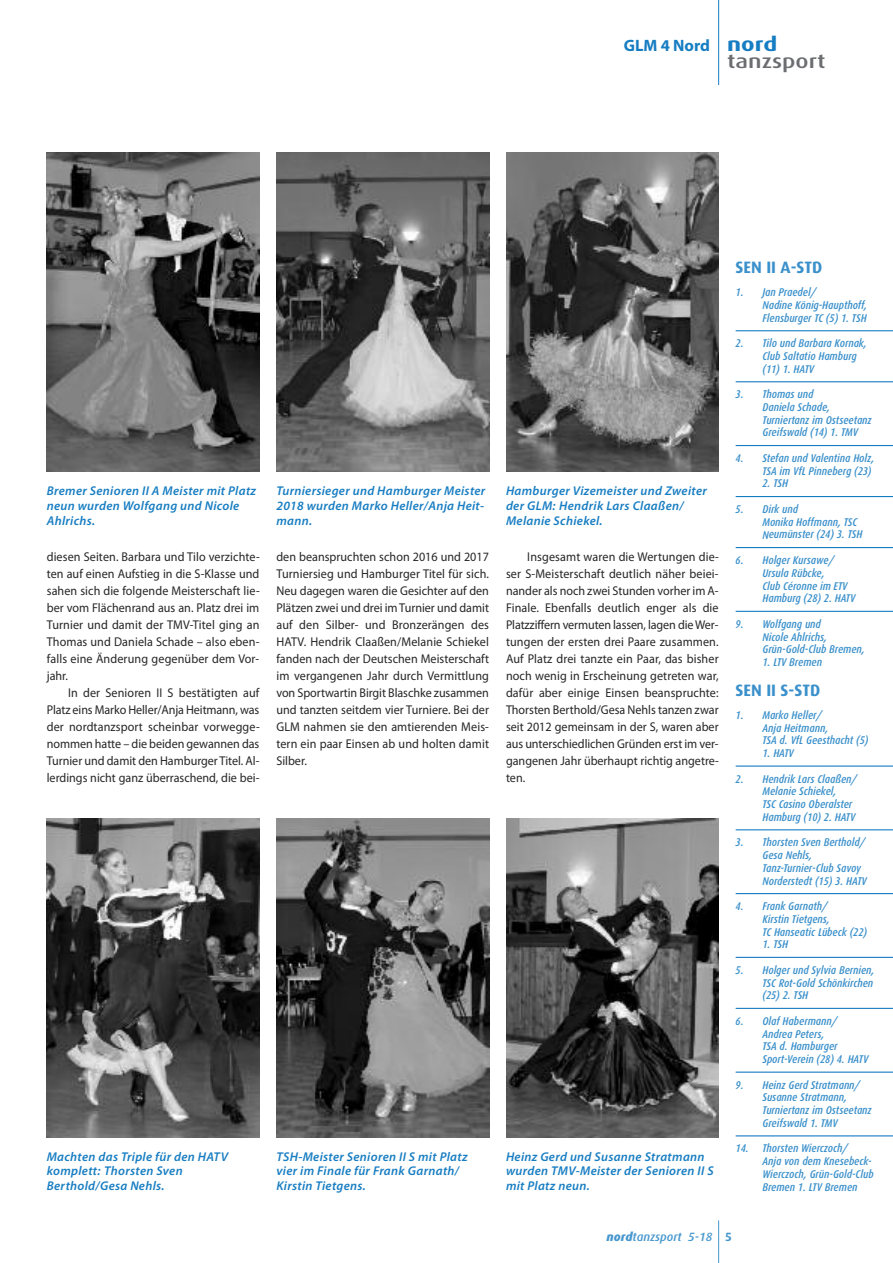
<style>
.page{position:relative;width:893px;height:1263px;background:#fff}
.page>*{position:absolute;margin:0;border:0;box-sizing:border-box;transform-origin:0 0}
.t1{font:500 19.5px "Dax";color:#6c6d70;scale:1.25 1}
.t2{font:700 19.5px "Dax";color:#177dc2;scale:1.25 1}
.t3{font:700 16.5px "Dax";color:#3a90cb}
.t4{font:700 16.5px "Myriad Pro";color:#177dc2}
.t5{font:12.75px/17px "Myriad Pro";color:#272526;text-align:justify;scale:.95 1}
.t6{font:italic 600 12.75px/14.9px "Myriad Pro";letter-spacing:.025em;color:#177dc2}
.t7{font:italic 500 12px "Dax";color:#4697ce}
.t8{font:italic 500 11.25px/12.8px "Dax Condensed";color:#3a90cb}
.s1{font-weight:800}
.s2{font-weight:700;font-style:normal}
</style>
<div class="page">
<hr style="left:718px;top:1220px;width:1px;height:43px;background:#4697ce">
<hr style="left:718px;top:0;width:1px;height:85px;background:#177dc2">
<hr style="left:736px;top:330px;width:157px;height:1px;background:#177dc2">
<hr style="left:736px;top:381px;width:157px;height:1px;background:#177dc2">
<hr style="left:736px;top:445px;width:157px;height:1px;background:#177dc2">
<hr style="left:736px;top:496px;width:157px;height:1px;background:#177dc2">
<hr style="left:736px;top:547px;width:157px;height:1px;background:#177dc2">
<hr style="left:736px;top:611px;width:157px;height:1px;background:#177dc2">
<hr style="left:736px;top:765px;width:157px;height:2px;background:#177dc2">
<hr style="left:736px;top:829px;width:157px;height:1px;background:#177dc2">
<hr style="left:736px;top:893px;width:157px;height:1px;background:#177dc2">
<hr style="left:736px;top:957px;width:157px;height:1px;background:#177dc2">
<hr style="left:736px;top:1008px;width:157px;height:1px;background:#177dc2">
<hr style="left:736px;top:1071px;width:157px;height:2px;background:#177dc2">
<hr style="left:736px;top:1135px;width:157px;height:1px;background:#177dc2">
<img style="left:47px;top:818px;width:212px;height:319px">
<img style="left:276px;top:818px;width:213px;height:319px">
<img style="left:506px;top:818px;width:213px;height:319px">
<img style="left:47px;top:153px;width:212px;height:319px">
<img style="left:276px;top:153px;width:213px;height:319px">
<img style="left:506px;top:153px;width:213px;height:319px">
<p class="t4" style="left:624px;top:39px;width:88px">GLM 4 Nord</p>
<h1 class="t2" style="left:727px;top:34px;width:42px">nord</h1>
<h1 class="t1" style="left:727px;top:50px;width:80px">tanzsport</h1>
<p class="t6" style="left:47px;top:484px;width:211px">Bremer Senioren II A Meister mit Platz neun wurden Wolfgang und Nicole<br>Ahlrichs.</p>
<p class="t6" style="left:276px;top:484px;width:210px;text-align:justify">Turniersieger und Hamburger Meister 2018 wurden Marko Heller/Anja Heit&shy;mann.</p>
<p class="t6" style="left:506px;top:484px;width:202px">Hamburger Vizemeister und Zweiter der GLM: Hendrik Lars Claaßen/<br>Melanie Schiekel.</p>
<p class="t5" style="left:47px;top:550px;width:226px">diesen Seiten. Barbara und Tilo verzichte&shy;ten auf einen Aufstieg in die S-Klasse und sahen sich die folgende Meisterschaft lie&shy;ber vom Flächenrand aus an. Platz drei im Turnier und damit der TMV-Titel ging an Thomas und Daniela Schade – also eben&shy;falls eine Änderung gegenüber dem Vor&shy;jahr.</p>
<p class="t5" style="left:47px;top:686px;width:226px;text-indent:21px">In der Senioren II S bestätigten auf Platz eins Marko Heller/Anja Heitmann, was der nordtanzsport scheinbar vorwegge&shy;nommen hatte – die beiden gewannen das Turnier und damit den Hamburger Titel. Al&shy;lerdings nicht ganz überraschend, die bei-</p>
<p class="t5" style="left:276px;top:550px;width:225px">den beanspruchten schon 2016 und 2017<br>Turniersieg und Hamburger Titel für sich.<br>Neu dagegen waren die Gesichter auf den Plätzen zwei und drei imTurnier und damit auf den Silber- und Bronzerängen des HATV. Hendrik Claaßen/Melanie Schiekel fanden nach der Deutschen Meisterschaft im vergangenen Jahr durch Vermittlung von Sportwartin Birgit Blaschke zusammen und tanzten seitdem vier Turniere. Bei der GLM nahmen sie den amtierenden Meis&shy;tern ein paar Einsen ab und holten damit Silber.</p>
<p class="t5" style="left:506px;top:550px;width:226px;text-indent:21px">Insgesamt waren die Wertungen die&shy;ser S-Meisterschaft deutlich näher beiei&shy;nander als noch zwei Stunden vorher im A-Finale. Ebenfalls deutlich enger als die Platzziffern vermuten lassen, lagen dieWer&shy;tungen der ersten drei Paare zusammen.<br>Auf Platz drei tanzte ein Paar, das bisher noch wenig in Erscheinung getreten war, dafür aber einige Einsen beanspruchte:<br>Thorsten Berthold/Gesa Nehls tanzen zwar seit 2012 gemeinsam in der S, waren aber aus unterschiedlichen Gründen erst im ver&shy;gangenen Jahr überhaupt richtig angetre&shy;ten.</p>
<p class="t6" style="left:47px;top:1150px;width:183px">Machten das Triple für den HATV komplett: Thorsten Sven<br>Berthold/Gesa Nehls.</p>
<p class="t6" style="left:276px;top:1150px;width:193px">TSH-Meister Senioren II S mit Platz vier im Finale für Frank Garnath/<br>Kirstin Tietgens.</p>
<p class="t6" style="left:506px;top:1150px;width:209px">Heinz Gerd und Susanne Stratmann wurden TMV-Meister der Senioren II S mit Platz neun.</p>
<p class="t3" style="left:736px;top:258px;width:88px">SEN II A-STD</p>
<p class="t8" style="left:762px;top:286px;width:106px;text-indent:-27px">1. Jan Praedel/<br>Nadine König-Haupthoff,<br>Flensburger TC (5) 1. TSH</p>
<p class="t8" style="left:762px;top:337px;width:106px;text-indent:-27px">2. Tilo und Barbara Kornak,<br>Club Saltatio Hamburg (11) 1. HATV</p>
<p class="t8" style="left:762px;top:388px;width:111px;text-indent:-27px">3. Thomas und<br>Daniela Schade,<br>Turniertanz im Ostseetanz<br>Greifswald (14) 1. TMV</p>
<p class="t8" style="left:736px;top:452px;width:140px;text-align:right">4. Stefan und Valentina Holz,<br>TSA im VfL Pinneberg (23)</p>
<p class="t8" style="left:762px;top:477px;width:27px">2. TSH</p>
<p class="t8" style="left:762px;top:503px;width:101px;text-indent:-27px">5. Dirk und<br>Monika Hoffmann, TSC<br>Neumünster (24) 3. TSH</p>
<p class="t8" style="left:762px;top:554px;width:94px;text-indent:-27px">6. Holger Kursawe/<br>Ursula Rübcke,<br>Club Céronne im ETV<br>Hamburg (28) 2. HATV</p>
<p class="t8" style="left:762px;top:618px;width:104px;text-indent:-27px">9. Wolfgang und<br>Nicole Ahlrichs,<br>Grün-Gold-Club Bremen,</p>
<p class="t8" style="left:762px;top:656px;width:61px">1. LTV Bremen</p>
<p class="t3" style="left:736px;top:681px;width:86px">SEN II S-STD</p>
<p class="t8" style="left:762px;top:708px;width:108px;text-indent:-27px">1. Marko Heller/<br>Anja Heitmann,<br>TSA d. VfL Geesthacht (5)</p>
<p class="t8" style="left:762px;top:747px;width:33px">1. HATV</p>
<p class="t8" style="left:762px;top:772px;width:96px;text-indent:-27px">2. Hendrik Lars Claaßen/<br>Melanie Schiekel,<br>TSC Casino Oberalster<br>Hamburg (10) 2. HATV</p>
<p class="t8" style="left:762px;top:836px;width:106px;text-indent:-27px">3. Thorsten Sven Berthold/<br>Gesa Nehls,<br>Tanz-Turnier-Club Savoy<br>Norderstedt (15) 3. HATV</p>
<p class="t8" style="left:762px;top:900px;width:106px;text-indent:-27px">4. Frank Garnath/<br>Kirstin Tietgens,<br>TC Hanseatic Lübeck (22)</p>
<p class="t8" style="left:762px;top:938px;width:27px">1. TSH</p>
<p class="t8" style="left:762px;top:964px;width:114px;text-indent:-27px">5. Holger und Sylvia Bernien,<br>TSC Rot-Gold Schönkirchen (25) 2. TSH</p>
<p class="t8" style="left:762px;top:1015px;width:107px;text-indent:-27px">6. Olaf Habermann/<br>Andrea Peters,<br>TSA d. Hamburger<br>Sport-Verein (28) 4. HATV</p>
<p class="t8" style="left:762px;top:1078px;width:111px;text-indent:-27px">9. Heinz Gerd Stratmann/<br>Susanne Stratmann,<br>Turniertanz im Ostseetanz<br>Greifswald 1. TMV</p>
<p class="t8" style="left:762px;top:1142px;width:113px;text-indent:-27px">14. Thorsten Wierczoch/<br>Anja von dem Knesebeck-<br>Wierczoch, Grün-Gold-Club<br>Bremen 1. LTV Bremen</p>
<p class="t7" style="left:607px;top:1230px;width:127px"><span class="s1">nord</span>tanzsport 5-18 <span class="s2">5</span></p>
</div>
